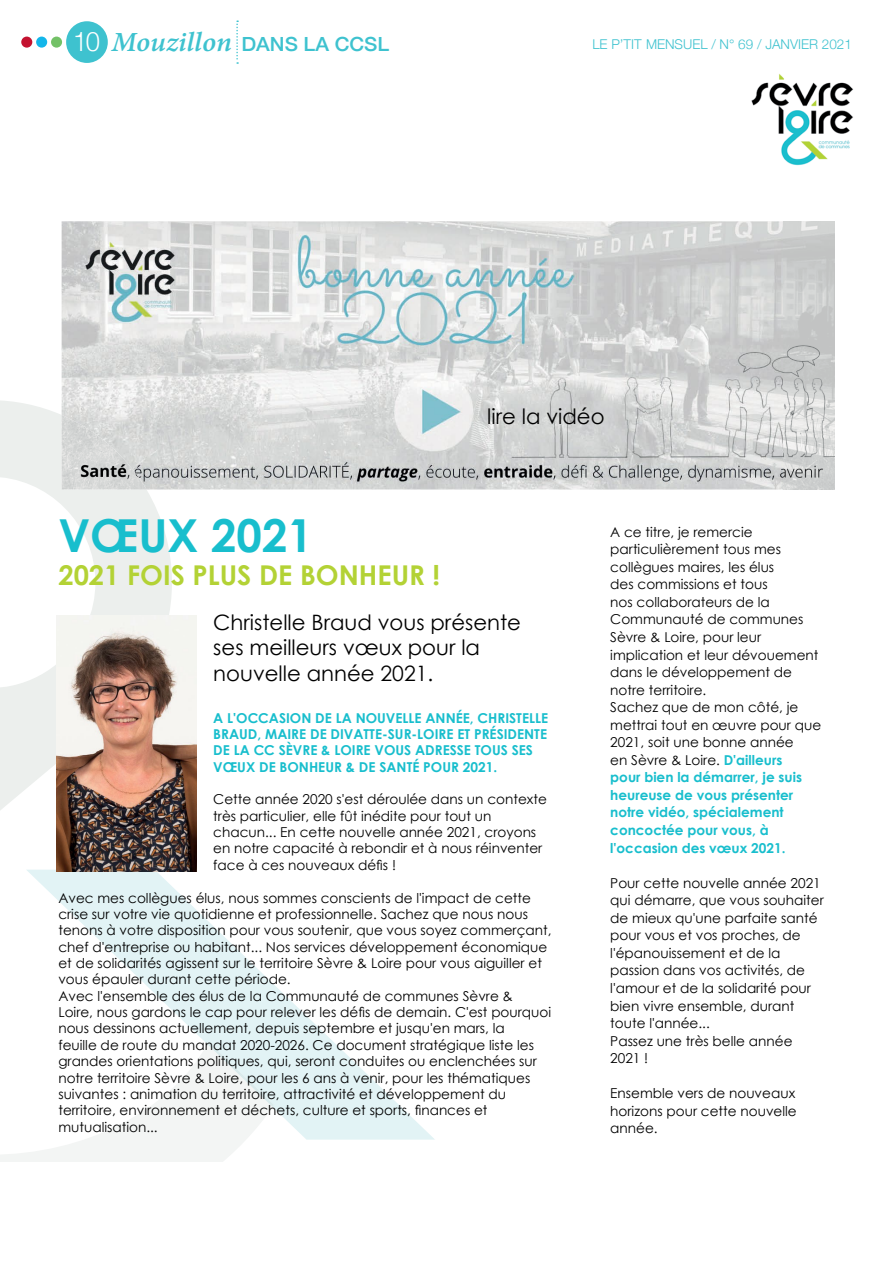
<style>
.page{position:relative;width:893px;height:1263px;background:#fff}
.page>*{position:absolute;margin:0;border:0;box-sizing:border-box;transform-origin:0 0}
.t1{font:700 45.45px "Century Gothic";color:#18becd}
.t2{font:italic 700 30px "Adobe Devanagari";letter-spacing:-.005em;color:#3ec2cf;scale:1.05 1}
.t3{font:700 27.3px "Century Gothic";color:#b3d235}
.t4{font:21.15px/25.5px "Century Gothic";color:#000}
.t5{font:500 19.5px "Helvetica Neue";color:#3ec2cf;scale:1.05 1}
.t6{font:13.65px/17.5px "Century Gothic";color:#000}
.t7{font:700 13.65px/16.4px "Century Gothic";color:#18becd}
.t8{font:300 13.5px "Helvetica Neue";color:#3ec2cf}
.s1{font-family:"Helvetica Neue";font-weight:300;font-style:normal;font-size:27px;color:#fff}
.s2{font-family:"Helvetica Neue";font-weight:500;font-style:normal;font-size:19.5px}
.s3{font-weight:700;color:#18becd}
</style>
<div class="page">
<svg style="left:236px;top:21px;width:2px;height:43px"></svg>
<div style="left:21px;top:37px;width:11px;height:11px;background:#c41230;border-radius:50%"></div>
<div style="left:36px;top:37px;width:11px;height:11px;background:#13b6ea;border-radius:50%"></div>
<div style="left:51px;top:37px;width:11px;height:11px;background:#73c167;border-radius:50%"></div>
<div style="left:66px;top:21px;width:42px;height:42px;background:#3ec2cf;border-radius:50%"></div>
<svg style="left:0;top:400px;width:172px;height:410px;fill:#ecefed"></svg>
<svg style="left:27px;top:870px;width:407px;height:269px"></svg>
<svg style="left:0;top:1042px;width:274px;height:120px"></svg>
<img style="left:62px;top:221px;width:773px;height:268px">
<img style="left:62px;top:415px;width:84px;height:74px">
<img style="left:56px;top:616px;width:140px;height:255px">
<img style="left:751px;top:73px;width:103px;height:93px">
<h2 class="t2" style="left:73px;top:25px;width:174px"><span class="s1">10</span> Mouzillon <span class="s2">DAN</span></h2>
<h3 class="t5" style="left:285px;top:28px;width:101px">S LA CCSL</h3>
<p class="t8" style="left:592px;top:33px;width:261px">LE P’TIT MENSUEL / N° 69 / JANVIER 2021</p>
<h3 class="t4" style="left:487px;top:403px;width:119px">lire la vidéo</h3>
<h1 class="t1" style="left:58px;top:501px;width:256px">VŒUX 2021</h1>
<h3 class="t3" style="left:58px;top:554px;width:383px">2021 FOIS PLUS DE BONHEUR !</h3>
<h3 class="t4" style="left:213px;top:609px;width:309px">Christelle Braud vous présente ses meilleurs vœux pour la nouvelle année 2021.</h3>
<p class="t7" style="left:213px;top:709px;width:336px">A L'OCCASION DE LA NOUVELLE ANNÉE, CHRISTELLE BRAUD, MAIRE DE DIVATTE-SUR-LOIRE ET PRÉSIDENTE DE LA CC SÈVRE &amp; LOIRE VOUS ADRESSE TOUS SES VŒUX DE BONHEUR &amp; DE SANTÉ POUR 2021.</p>
<p class="t6" style="left:213px;top:791px;width:335px;line-height:16.4px">Cette année 2020 s'est déroulée dans un contexte très particulier, elle fût inédite pour tout un chacun... En cette nouvelle année 2021, croyons en notre capacité à rebondir et à nous réinventer face à ces nouveaux défis !</p>
<p class="t6" style="left:58px;top:889px;width:495px;line-height:16.4px">Avec mes collègues élus, nous sommes conscients de l'impact de cette crise sur votre vie quotidienne et professionnelle. Sachez que nous nous tenons à votre disposition pour vous soutenir, que vous soyez commerçant, chef d'entreprise ou habitant... Nos services développement économique et de solidarités agissent sur le territoire Sèvre &amp; Loire pour vous aiguiller et vous épauler durant cette période.<br>Avec l'ensemble des élus de la Communauté de communes Sèvre &amp;<br>Loire, nous gardons le cap pour relever les défis de demain. C'est pourquoi nous dessinons actuellement, depuis septembre et jusqu'en mars, la<br>feuille de route du mandat 2020-2026. Ce document stratégique liste les grandes orientations politiques, qui, seront conduites ou enclenchées sur notre territoire Sèvre &amp; Loire, pour les 6 ans à venir, pour les thématiques suivantes : animation du territoire, attractivité et développement du territoire, environnement et déchets, culture et sports, finances et mutualisation...</p>
<p class="t6" style="left:610px;top:523px;width:212px">A ce titre, je remercie particulièrement tous mes collègues maires, les élus<br>des commissions et tous<br>nos collaborateurs de la<br>Communauté de communes<br>Sèvre &amp; Loire, pour leur implication et leur dévouement dans le développement de notre territoire.<br>Sachez que de mon côté, je mettrai tout en œuvre pour que<br>2021, soit une bonne année<br>en Sèvre &amp; Loire. <span class="s3">D'ailleurs<br>pour bien la démarrer, je suis heureuse de vous présenter notre vidéo, spécialement concoctée pour vous, à l'occasion des vœux 2021.</span></p>
<p class="t6" style="left:610px;top:874px;width:215px">Pour cette nouvelle année 2021 qui démarre, que vous souhaiter de mieux qu'une parfaite santé pour vous et vos proches, de l'épanouissement et de la passion dans vos activités, de l'amour et de la solidarité pour bien vivre ensemble, durant toute l'année...<br>Passez une très belle année<br>2021 !</p>
<p class="t6" style="left:610px;top:1084px;width:188px;text-align:justify">Ensemble vers de nouveaux horizons pour cette nouvelle année.</p>
</div>
